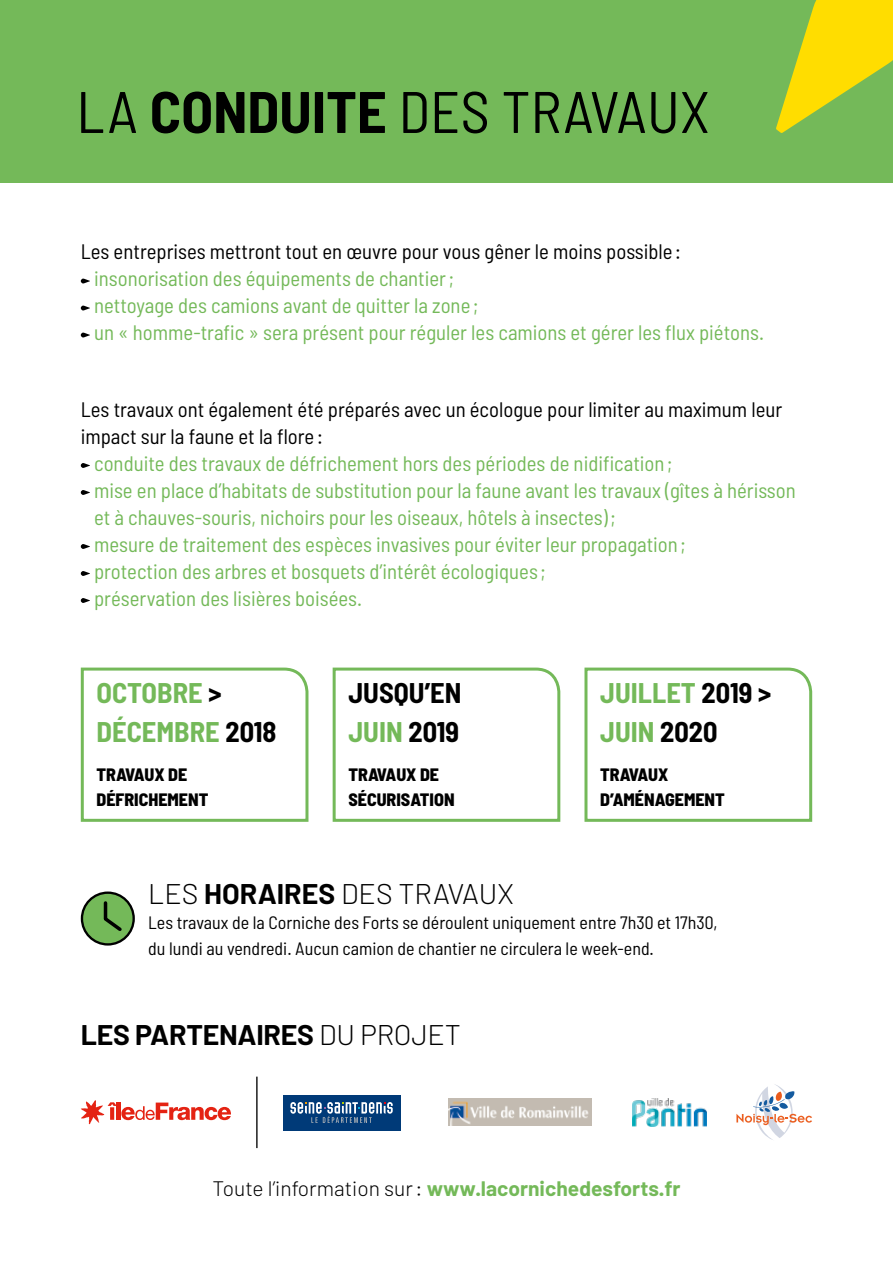
<style>
.page{position:relative;width:893px;height:1263px;background:#fff}
.page>*{position:absolute;margin:0;border:0;box-sizing:border-box;transform-origin:0 0}
.t1{font:semi-condensed 58.5px "Barlow";color:#000}
.t2{font:700 semi-condensed 28.5px/39px "Barlow";color:#74b959}
.t3{font:700 28.5px "Barlow";letter-spacing:-.01em;color:#000}
.t4{font:300 28.5px "Barlow";color:#000}
.t5{font:700 semi-condensed 28.5px/39px "Barlow";color:#000}
.t6{font:semi-condensed 21px/27px "Barlow";color:#74b959}
.t7{font:semi-condensed 21px/27px "Barlow";color:#000}
.t8{font:700 21px "Barlow";color:#74b959}
.t9{font:semi-condensed 18px/25.5px "Barlow";color:#000}
.t10{font:800 semi-condensed 18px/25.5px "Barlow";color:#000}
.s1{font-weight:700}
.s2{color:#000}
.s3{color:#74b959}
.s4{font-weight:300}
.s5{font-weight:300;color:#000}
</style>
<div class="page">
<div style="left:82px;top:893px;width:52px;height:51px;background:#74b959;border-radius:50%"></div>
<div style="left:81px;top:891px;width:54px;height:54px;border:2px solid #000;border-radius:50%"></div>
<hr style="left:104px;top:903px;width:3px;height:15px;background:#000">
<svg style="left:103px;top:914px;width:19px;height:17px"></svg>
<svg style="left:81px;top:463px;width:9px;height:5px"></svg>
<svg style="left:81px;top:490px;width:9px;height:5px"></svg>
<svg style="left:81px;top:544px;width:9px;height:5px"></svg>
<svg style="left:81px;top:571px;width:9px;height:5px"></svg>
<svg style="left:81px;top:598px;width:9px;height:5px"></svg>
<svg style="left:81px;top:279px;width:9px;height:4px"></svg>
<svg style="left:81px;top:306px;width:9px;height:4px"></svg>
<svg style="left:81px;top:333px;width:9px;height:4px"></svg>
<svg style="left:80px;top:667px;width:229px;height:155px"></svg>
<svg style="left:332px;top:667px;width:229px;height:155px"></svg>
<svg style="left:584px;top:667px;width:229px;height:155px"></svg>
<div style="left:0;top:0;width:893px;height:183px;background:#74b959"></div>
<svg style="left:776px;top:0;width:117px;height:133px"></svg>
<svg style="left:81px;top:1100px;width:150px;height:24px"></svg>
<svg style="left:736px;top:1084px;width:76px;height:56px"></svg>
<img style="left:632px;top:1098px;width:74px;height:29px">
<hr style="left:256px;top:1076px;width:2px;height:72px;background:#000">
<img style="left:449px;top:1099px;width:143px;height:26px">
<div style="left:283px;top:1095px;width:117px;height:35px;background:#003a78"></div>
<svg style="left:290px;top:1102px;width:103px;height:21px"></svg>
<h1 class="t1" style="left:76px;top:76px;width:635px">LA <span class="s1">CONDUITE</span> DES TRAVAUX</h1>
<p class="t7" style="left:81px;top:238px;width:601px">Les entreprises mettront tout en œuvre pour vous gêner le moins possible :</p>
<p class="t6" style="left:94px;top:265px;width:671px">insonorisation des équipements de chantier;<br>nettoyage des camions avant de quitter la zone ;<br>un « homme-trafic » sera présent pour réguler les camions et gérer les flux piétons.</p>
<p class="t7" style="left:81px;top:395px;width:703px">Les travaux ont également été préparés avec un écologue pour limiter au maximum leur impact sur la faune et la flore :</p>
<p class="t6" style="left:94px;top:449px;width:703px">conduite des travaux de défrichement hors des périodes de nidification ;<br>mise en place d’habitats de substitution pour la faune avant les travaux (gîtes à hérisson et à chauves-souris, nichoirs pour les oiseaux, hôtels à insectes);<br>mesure de traitement des espèces invasives pour éviter leur propagation ;<br>protection des arbres et bosquets d’intérêt écologiques ;<br>préservation des lisières boisées.</p>
<h2 class="t2" style="left:97px;top:673px;width:182px">OCTOBRE <span class="s2">&gt;<br></span>DÉCEMBRE <span class="s2">2018</span></h2>
<p class="t10" style="left:97px;top:761px;width:113px">TRAVAUX DE<br>DÉFRICHEMENT</p>
<h2 class="t5" style="left:348px;top:673px;width:115px">JUSQU’EN<br><span class="s3">JUIN</span> 2019</h2>
<p class="t10" style="left:348px;top:761px;width:108px">TRAVAUX DE<br>SÉCURISATION</p>
<h2 class="t2" style="left:600px;top:673px;width:173px">JUILLET <span class="s2">2019 &gt;<br></span>JUIN <span class="s2">2020</span></h2>
<p class="t10" style="left:600px;top:761px;width:126px">TRAVAUX<br>D’AMÉNAGEMENT</p>
<h2 class="t4" style="left:148px;top:875px;width:367px">LES <span class="s1">HORAIRES</span> DES TRAVAUX</h2>
<p class="t9" style="left:148px;top:909px;width:571px">Les travaux de la Corniche des Forts se déroulent uniquement entre 7h30 et 17h30, du lundi au vendredi. Aucun camion de chantier ne circulera le week-end.</p>
<h2 class="t3" style="left:81px;top:1017px;width:381px">LES PARTENAIRES <span class="s4">DU PROJET</span></h2>
<p class="t8" style="left:212px;top:1175px;width:470px"><span class="s5">Toute l’information sur:</span> www.lacornichedesforts.fr</p>
</div>
